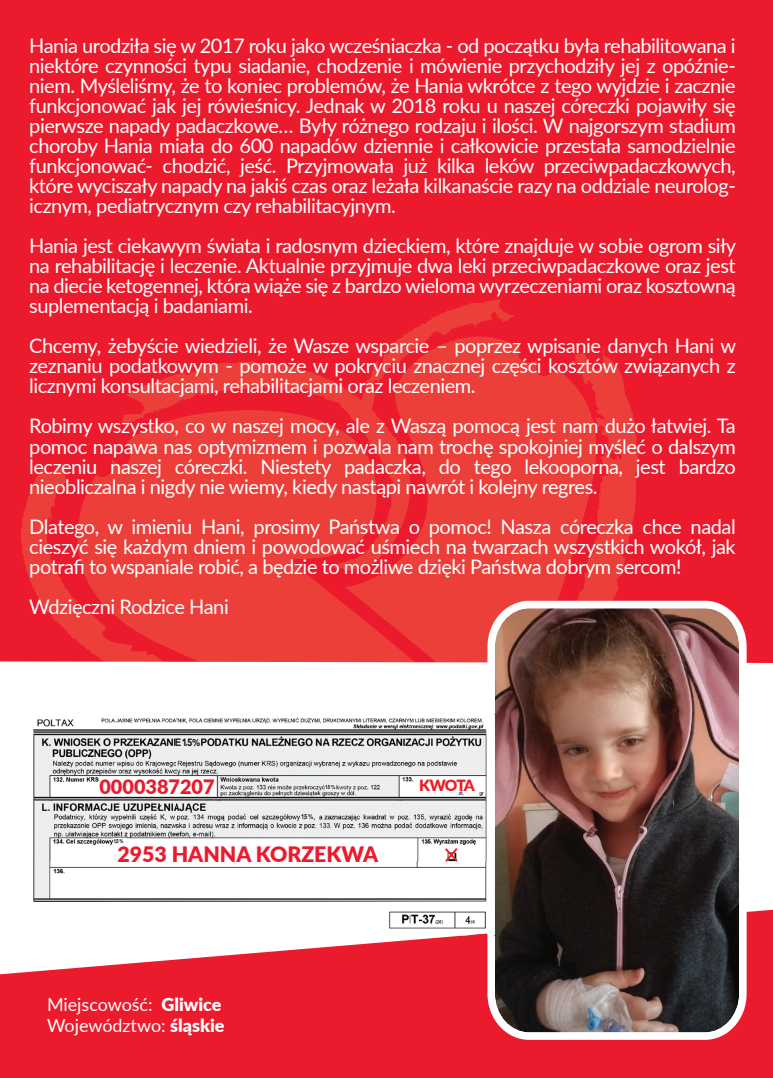
<style>
.page{position:relative;width:773px;height:1078px;background:#fff}
.page>*{position:absolute;margin:0;border:0;box-sizing:border-box;transform-origin:0 0}
.t1{font:900 21.25px "Lato";color:#eb1b2d}
.t2{font:20px/20px "Lato";letter-spacing:-.025em;color:#fff;text-align:justify}
.t3{font:900 19.75px "Lato";color:#eb1b2d}
.t4{font:18px/21.5px "Lato";color:#fff}
.t5{font:900 15.5px "Lato";letter-spacing:-.07em;color:#ee1d23}
.t6{font:700 10.5px "Avenir Next LT Pro";color:#231f20;scale:.81 1}
.t7{font:700 7px "Arial";color:#231f20;scale:.81 1}
.t8{font:700 5.75px "Arial";color:#231f20;scale:.81 1}
.t9{font:700 5.5px "Avenir Next LT Pro";color:#231f20;scale:.81 1}
.s1{font-size:8.25px}
.s2{font-size:9.75px}
.s3{font-size:4.5px}
.s4{font-size:5.5px}
.s5{font-size:6.5px}
.s6{font-weight:900}
</style>
<div class="page">
<div style="left:0;top:0;width:772px;height:785px;background:#eb1b2d"></div>
<svg style="left:21px;top:299px;width:616px;height:362px;fill:#eb3d39"></svg>
<svg style="left:78px;top:410px;width:337px;height:251px;fill:#ec3f3a"></svg>
<div style="left:0;top:661px;width:772px;height:124px;background:#fff"></div>
<svg style="left:0;top:909px;width:772px;height:168px;background:#ed3646"></svg>
<img style="left:487px;top:600px;width:259px;height:439px">
<img style="left:22px;top:714px;width:483px;height:221px">
<img style="left:465px;top:933px;width:22px;height:2px">
<div style="left:182px;top:737px;width:18px;height:10px;background:#edf1f2"></div>
<svg style="left:445px;top:847px;width:12px;height:14px"></svg>
<div style="left:301px;top:812px;width:12px;height:7px;background:#eef2f2"></div>
<div style="left:325px;top:783px;width:10px;height:6px;background:#eef2f2"></div>
<div style="left:114px;top:837px;width:12px;height:7px;background:#fff"></div>
<p class="t2" style="left:29px;top:35px;width:708px">Hania urodziła się w 2017 roku jako wcześniaczka - od początku była rehabilitowana i niektóre czynności typu siadanie, chodzenie i mówienie przychodziły jej z opóźnie&shy;niem. Myśleliśmy, że to koniec problemów, że Hania wkrótce z tego wyjdzie i zacznie funkcjonować jak jej rówieśnicy. Jednak w 2018 roku u naszej córeczki pojawiły się pierwsze napady padaczkowe… Były różnego rodzaju i ilości. W najgorszym stadium choroby Hania miała do 600 napadów dziennie i całkowicie przestała samodzielnie funkcjonować- chodzić, jeść. Przyjmowała już kilka leków przeciwpadaczkowych, które wyciszały napady na jakiś czas oraz leżała kilkanaście razy na oddziale neurolog&shy;icznym, pediatrycznym czy rehabilitacyjnym.</p>
<p class="t2" style="left:29px;top:235px;width:708px">Hania jest ciekawym świata i radosnym dzieckiem, które znajduje w sobie ogrom siły na rehabilitację i leczenie. Aktualnie przyjmuje dwa leki przeciwpadaczkowe oraz jest na diecie ketogennej, która wiąże się z bardzo wieloma wyrzeczeniami oraz kosztowną suplementacją i badaniami.</p>
<p class="t2" style="left:29px;top:335px;width:708px">Chcemy, żebyście wiedzieli, że Wasze wsparcie – poprzez wpisanie danych Hani w zeznaniu podatkowym - pomoże w pokryciu znacznej części kosztów związanych z licznymi konsultacjami, rehabilitacjami oraz leczeniem.</p>
<p class="t2" style="left:29px;top:415px;width:708px">Robimy wszystko, co w naszej mocy, ale z Waszą pomocą jest nam dużo łatwiej. Ta pomoc napawa nas optymizmem i pozwala nam trochę spokojniej myśleć o dalszym leczeniu naszej córeczki. Niestety padaczka, do tego lekooporna, jest bardzo nieobliczalna i nigdy nie wiemy, kiedy nastąpi nawrót i kolejny regres.</p>
<p class="t2" style="left:29px;top:515px;width:708px">Dlatego, w imieniu Hani, prosimy Państwa o pomoc! Nasza córeczka chce nadal cieszyć się każdym dniem i powodować uśmiech na twarzach wszystkich wokół, jak potrafi to wspaniale robić, a będzie to możliwe dzięki Państwa dobrym sercom!</p>
<p class="t2" style="left:29px;top:595px;width:201px">Wdzięczni Rodzice Hani</p>
<p class="t6" style="left:182px;top:735px;width:25px">1 5<span class="s1">,</span> <span class="s2">%</span></p>
<p class="t3" style="left:99px;top:771px;width:117px">0000387207</p>
<p class="t5" style="left:419px;top:773px;width:57px">KWOTA</p>
<p class="t8" style="left:325px;top:782px;width:14px">1 5<span class="s3">,</span> <span class="s4">%</span></p>
<p class="t7" style="left:301px;top:811px;width:17px">1 5<span class="s4">,</span> <span class="s5">%</span></p>
<p class="t9" style="left:113px;top:837px;width:14px">1 5, %</p>
<p class="t1" style="left:117px;top:837px;width:262px">2953 HANNA KORZEKWA</p>
<p class="t4" style="left:47px;top:992px;width:179px">Miejscowość: <span class="s6">Gliwice<br></span>Województwo: <span class="s6">śląskie</span></p>
</div>
